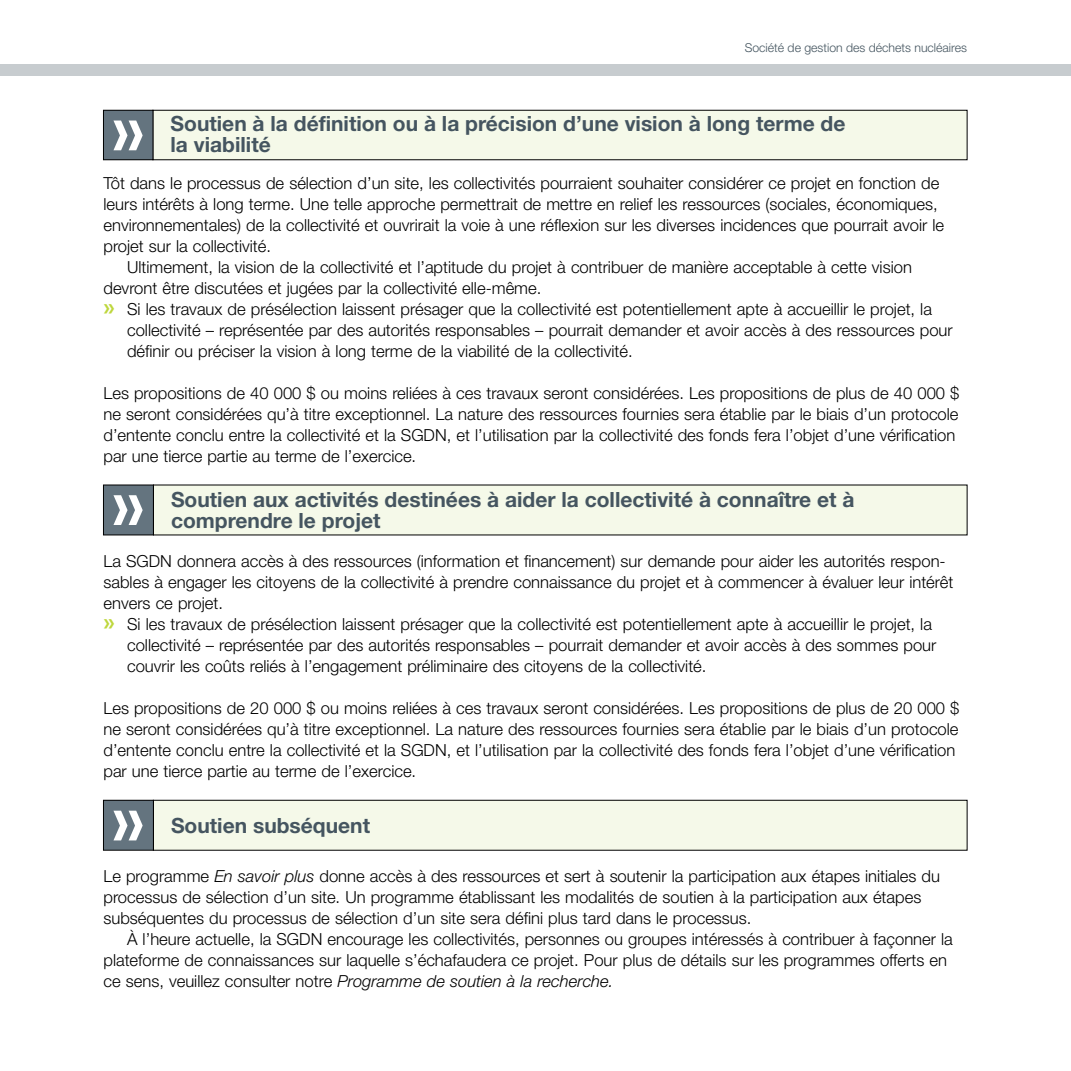
<style>
.page{position:relative;width:1071px;height:1071px;background:#fff}
.page>*{position:absolute;margin:0;border:0;box-sizing:border-box;transform-origin:0 0}
.t1{font:700 21px/21px "Helvetica Neue LT Std";color:#455560}
.t2{font:300 16.62px/21px "Helvetica Neue LT Std";color:#000}
.t3{font:300 12.25px "Helvetica Neue LT Std";color:#455560}
.s1{font-family:"Myriad Pro";font-weight:700;font-size:24.5px;color:#bed73d}
.s2{font-style:italic}
</style>
<div class="page">
<div style="left:153px;top:110px;width:814px;height:50px;background:#f5f9e9"></div>
<div style="left:103px;top:110px;width:50px;height:50px;background:#64747f"></div>
<div style="left:103px;top:110px;width:50px;height:50px;border:1px solid #000"></div>
<svg style="left:113px;top:121px;width:30px;height:29px"></svg>
<div style="left:153px;top:485px;width:814px;height:50px;background:#f5f9e9"></div>
<div style="left:103px;top:485px;width:50px;height:50px;background:#64747f"></div>
<div style="left:103px;top:485px;width:51px;height:50px;border:1px solid #000"></div>
<svg style="left:113px;top:495px;width:30px;height:30px"></svg>
<div style="left:153px;top:800px;width:814px;height:50px;background:#f5f9e9"></div>
<div style="left:153px;top:800px;width:814px;height:50px;border:1px solid #000"></div>
<div style="left:103px;top:800px;width:50px;height:50px;background:#64747f"></div>
<div style="left:103px;top:800px;width:51px;height:50px;border:1px solid #000"></div>
<svg style="left:113px;top:811px;width:30px;height:29px"></svg>
<div style="left:0;top:64px;width:1071px;height:11px;background:#c7cccf"></div>
<p class="t3" style="left:745px;top:41px;width:224px">Société de gestion des déchets nucléaires</p>
<p class="t1" style="left:171px;top:113px;width:676px">Soutien à la définition ou à la précision d’une vision à long terme de la viabilité</p>
<p class="t2" style="left:103px;top:172px;width:838px">Tôt dans le processus de sélection d’un site, les collectivités pourraient souhaiter considérer ce projet en fonction de</p>
<p class="t2" style="left:103px;top:193px;width:836px">leurs intérêts à long terme. Une telle approche permettrait de mettre en relief les ressources (sociales, économiques,</p>
<p class="t2" style="left:103px;top:214px;width:842px">environnementales) de la collectivité et ouvrirait la voie à une réflexion sur les diverses incidences que pourrait avoir le</p>
<p class="t2" style="left:103px;top:235px;width:169px">projet sur la collectivité.</p>
<p class="t2" style="left:127px;top:256px;width:786px">Ultimement, la vision de la collectivité et l’aptitude du projet à contribuer de manière acceptable à cette vision</p>
<p class="t2" style="left:103px;top:277px;width:439px">devront être discutées et jugées par la collectivité elle-même.</p>
<p class="t2" style="left:103px;top:298px;width:830px"><span class="s1">»</span> Si les travaux de présélection laissent présager que la collectivité est potentiellement apte à accueillir le projet, la</p>
<p class="t2" style="left:127px;top:319px;width:827px">collectivité – représentée par des autorités responsables – pourrait demander et avoir accès à des ressources pour</p>
<p class="t2" style="left:127px;top:340px;width:507px">définir ou préciser la vision à long terme de la viabilité de la collectivité.</p>
<p class="t2" style="left:103px;top:382px;width:858px">Les propositions de 40 000 $ ou moins reliées à ces travaux seront considérées. Les propositions de plus de 40 000 $ ne seront considérées qu’à titre exceptionnel. La nature des ressources fournies sera établie par le biais d’un protocole d’entente conclu entre la collectivité et la SGDN, et l’utilisation par la collectivité des fonds fera l’objet d’une vérification par une tierce partie au terme de l’exercice.</p>
<p class="t1" style="left:171px;top:488px;width:685px">Soutien aux activités destinées à aider la collectivité à connaître et à comprendre le projet</p>
<p class="t2" style="left:103px;top:550px;width:851px">La SGDN donnera accès à des ressources (information et financement) sur demande pour aider les autorités respon&shy;sables à engager les citoyens de la collectivité à prendre connaissance du projet et à commencer à évaluer leur intérêt envers ce projet.<br><span class="s1">»</span> Si les travaux de présélection laissent présager que la collectivité est potentiellement apte à accueillir le projet, la</p>
<p class="t2" style="left:127px;top:634px;width:811px">collectivité – représentée par des autorités responsables – pourrait demander et avoir accès à des sommes pour couvrir les coûts reliés à l’engagement préliminaire des citoyens de la collectivité.</p>
<p class="t2" style="left:103px;top:697px;width:858px">Les propositions de 20 000 $ ou moins reliées à ces travaux seront considérées. Les propositions de plus de 20 000 $ ne seront considérées qu’à titre exceptionnel. La nature des ressources fournies sera établie par le biais d’un protocole d’entente conclu entre la collectivité et la SGDN, et l’utilisation par la collectivité des fonds fera l’objet d’une vérification par une tierce partie au terme de l’exercice.</p>
<p class="t1" style="left:171px;top:814px;width:201px">Soutien subséquent</p>
<p class="t2" style="left:103px;top:865px;width:838px">Le programme <span class="s2">En savoir plus</span> donne accès à des ressources et sert à soutenir la participation aux étapes initiales du processus de sélection d’un site. Un programme établissant les modalités de soutien à la participation aux étapes subséquentes du processus de sélection d’un site sera défini plus tard dans le processus.</p>
<p class="t2" style="left:103px;top:928px;width:851px;text-indent:24px">À l’heure actuelle, la SGDN encourage les collectivités, personnes ou groupes intéressés à contribuer à façonner la plateforme de connaissances sur laquelle s’échafaudera ce projet. Pour plus de détails sur les programmes offerts en ce sens, veuillez consulter notre <span class="s2">Programme de soutien à la recherche.</span></p>
</div>
